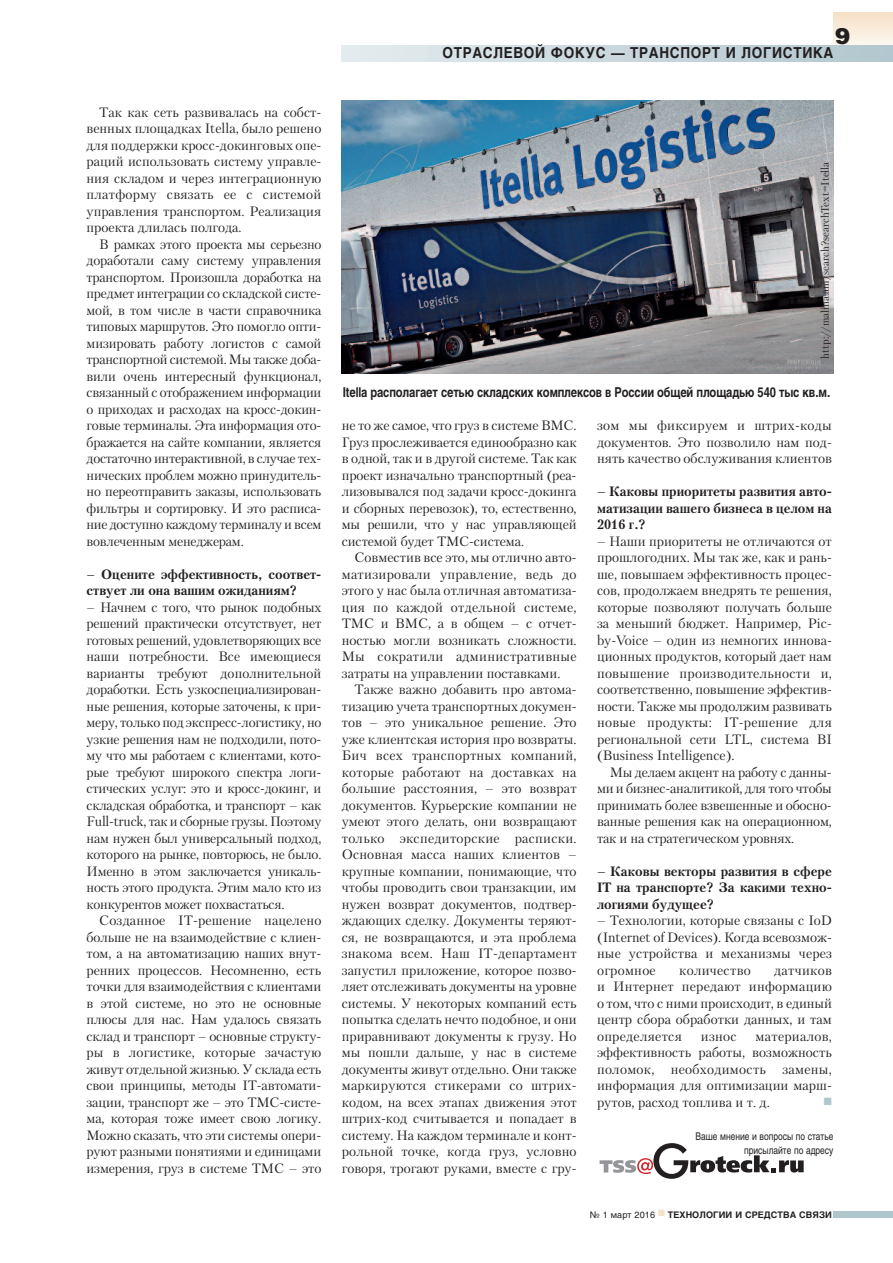
<style>
.page{position:relative;width:893px;height:1263px;background:#fff}
.page>*{position:absolute;margin:0;border:0;box-sizing:border-box;transform-origin:0 0}
.t1{font:900 22.5px "Helios";color:#231f20}
.t2{font:700 15px "Helios";letter-spacing:.05em;color:#231f20;scale:.9 1}
.t3{font:13.5px/16.5px "Petersburg";color:#231f20;text-align:justify}
.t4{font:700 13.5px/16.5px "Petersburg";color:#231f20;text-align:justify}
.t5{font:700 13.5px "Helios";letter-spacing:-.015em;color:#231f20;scale:.82 1}
.t6{font:13.5px "Petersburg";letter-spacing:.02em;color:#231f20}
.t7{font:10.5px/13.5px "Helios";color:#231f20;text-align:right;scale:.8 1}
.t8{font:10.5px "Petersburg";color:#231f20}
.t9{font:10.5px "Zapf Dingbats ITC";color:#b0c6cd}
.t10{font:700 9px "Helios";letter-spacing:.01em;color:#231f20}
.s1{font-weight:400}
</style>
<div class="page">
<svg style="left:833px;top:13px;width:60px;height:33px;background:#f7eada"></svg>
<svg style="left:341px;top:46px;width:552px;height:15px;background:#cad8dd"></svg>
<div style="left:833px;top:1211px;width:60px;height:6px;background:#b0c6cd"></div>
<svg style="left:600px;top:1143px;width:204px;height:36px"></svg>
<img style="left:341px;top:100px;width:492px;height:273px">
<p class="t3" style="left:87px;top:105px;width:236px;text-indent:13px">Так как сеть развивалась на собст&shy;венных площадках Itella, было решено для поддержки кросс-докинговых опе&shy;раций использовать систему управле&shy;ния складом и через интеграционную платформу связать ее с системой управления транспортом. Реализация проекта длилась полгода.</p>
<p class="t3" style="left:87px;top:237px;width:236px;text-indent:13px">В рамках этого проекта мы серьезно доработали саму систему управления транспортом. Произошла доработка на предмет интеграции со складской систе&shy;мой, в том числе в части справочника типовых маршрутов. Это помогло опти&shy;мизировать работу логистов с самой транспортной системой. Мы также доба&shy;вили очень интересный функционал, связанный с отображением информации о приходах и расходах на кросс-докин&shy;говые терминалы. Эта информация ото&shy;бражается на сайте компании, является достаточно интерактивной, в случае тех&shy;нических проблем можно принудитель&shy;но переотправить заказы, использовать фильтры и сортировку. И это расписа&shy;ние доступно каждому терминалу и всем вовлеченным менеджерам.</p>
<p class="t4" style="left:87px;top:567px;width:236px">– Оцените эффективность, соответ&shy;ствует ли она вашим ожиданиям?</p>
<p class="t3" style="left:87px;top:600px;width:236px">– Начнем с того, что рынок подобных решений практически отсутствует, нет готовых решений, удовлетворяющих все наши потребности. Все имеющиеся варианты требуют дополнительной доработки. Есть узкоспециализирован&shy;ные решения, которые заточены, к при&shy;меру, только под экспресс-логистику, но узкие решения нам не подходили, пото&shy;му что мы работаем с клиентами, кото&shy;рые требуют широкого спектра логи&shy;стических услуг: это и кросс-докинг, и складская обработка, и транспорт – как Full-truck, так и сборные грузы. Поэтому нам нужен был универсальный подход, которого на рынке, повторюсь, не было.<br>Именно в этом заключается уникаль&shy;ность этого продукта. Этим мало кто из конкурентов может похвастаться.</p>
<p class="t3" style="left:86px;top:914px;width:236px;text-indent:13px">Созданное IT-решение нацелено больше не на взаимодействие с клиен&shy;том, а на автоматизацию наших внут&shy;ренних процессов. Несомненно, есть точки для взаимодействия с клиентами в этой системе, но это не основные плюсы для нас. Нам удалось связать склад и транспорт – основные структу&shy;ры в логистике, которые зачастую живут отдельной жизнью. У склада есть свои принципы, методы IT-автомати&shy;зации, транспорт же – это ТМС-систе&shy;ма, которая тоже имеет свою логику.<br>Можно сказать, что эти системы опери&shy;руют разными понятиями и единицами измерения, груз в системе ТМС – это</p>
<h1 class="t1" style="left:835px;top:27px;width:17px">9</h1>
<p class="t2" style="left:442px;top:47px;width:436px">ОТРАСЛЕВОЙ ФОКУС — ТРАНСПОРТ И ЛОГИСТИКА</p>
<p class="t8" style="left:821px;top:359px;width:198px;rotate:-90deg">http://malina.am/search?searchText=Itella</p>
<p class="t5" style="left:343px;top:388px;width:596px">Itella располагает сетью складских комплексов в России общей площадью 540 тыс кв.м.</p>
<p class="t3" style="left:342px;top:419px;width:236px">не то же самое, что груз в системе ВМС.<br>Груз прослеживается единообразно как в одной, так и в другой системе. Так как проект изначально транспортный (реа&shy;лизовывался под задачи кросс-докинга и сборных перевозок), то, естественно, мы решили, что у нас управляющей системой будет ТМС-система.</p>
<p class="t3" style="left:342px;top:551px;width:236px;text-indent:13px">Совместив все это, мы отлично авто&shy;матизировали управление, ведь до этого у нас была отличная автоматиза&shy;ция по каждой отдельной системе, ТМС и ВМС, а в общем – с отчет&shy;ностью могли возникать сложности.<br>Мы сократили административные затраты на управлении поставками.</p>
<p class="t3" style="left:342px;top:683px;width:236px;text-indent:13px">Также важно добавить про автома&shy;тизацию учета транспортных докумен&shy;тов – это уникальное решение. Это уже клиентская история про возвраты.<br>Бич всех транспортных компаний, которые работают на доставках на большие расстояния, – это возврат документов. Курьерские компании не умеют этого делать, они возвращают только экспедиторские расписки.<br>Основная масса наших клиентов – крупные компании, понимающие, что чтобы проводить свои транзакции, им нужен возврат документов, подтвер&shy;ждающих сделку. Документы теряют&shy;ся, не возвращаются, и эта проблема знакома всем. Наш IT-департамент запустил приложение, которое позво&shy;ляет отслеживать документы на уровне системы. У некоторых компаний есть попытка сделать нечто подобное, и они приравнивают документы к грузу. Но мы пошли дальше, у нас в системе документы живут отдельно. Они также маркируются стикерами со штрих&shy;кодом, на всех этапах движения этот штрих-код считывается и попадает в систему. На каждом терминале и конт&shy;рольной точке, когда груз, условно говоря, трогают руками, вместе с гру-</p>
<p class="t3" style="left:597px;top:419px;width:236px">зом мы фиксируем и штрих-коды документов. Это позволило нам под&shy;нять качество обслуживания клиентов</p>
<p class="t4" style="left:597px;top:485px;width:236px">– Каковы приоритеты развития авто&shy;матизации вашего бизнеса в целом на 2016 г.?</p>
<p class="t3" style="left:597px;top:534px;width:236px">– Наши приоритеты не отличаются от прошлогодних. Мы так же, как и рань&shy;ше, повышаем эффективность процес&shy;сов, продолжаем внедрять те решения, которые позволяют получать больше за меньший бюджет. Например, Pic&shy;by-Voice – один из немногих иннова&shy;ционных продуктов, который дает нам повышение производительности и, соответственно, повышение эффектив&shy;ности. Также мы продолжим развивать новые продукты: IT-решение для региональной сети LTL, система BI (Business Intelligence).</p>
<p class="t3" style="left:597px;top:765px;width:236px;text-indent:13px">Мы делаем акцент на работу с данны&shy;ми и бизнес-аналитикой, для того чтобы принимать более взвешенные и обосно&shy;ванные решения как на операционном, так и на стратегическом уровнях.</p>
<p class="t4" style="left:597px;top:864px;width:236px">– Каковы векторы развития в сфере IT на транспорте? За какими техно&shy;логиями будущее?</p>
<p class="t3" style="left:597px;top:914px;width:236px">– Технологии, которые связаны с IoD (Internet of Devices). Когда всевозмож&shy;ные устройства и механизмы через огромное</p>
<p class="t3" style="left:597px;top:963px;width:236px;text-indent:177px">датчиков и Интернет передают информацию о том, что с ними происходит, в единый центр сбора обработки данных, и там определяется</p>
<p class="t6" style="left:679px;top:965px;width:73px">количество</p>
<p class="t3" style="left:597px;top:1029px;width:236px;text-indent:159px">материалов, эффективность работы, возможность поломок, необходимость замены, информация для оптимизации марш&shy;рутов, расход топлива и т. д.</p>
<p class="t3" style="left:701px;top:1029px;width:37px">износ</p>
<p class="t9" style="left:824px;top:1096px;width:9px">■</p>
<p class="t7" style="left:695px;top:1131px;width:174px">Ваше мнение и вопросы по статье присылайте по адресу</p>
<p class="t10" style="left:590px;top:1211px;width:244px"><span class="s1">№ 1 март 2016</span> <sup>■</sup> ТЕХНОЛОГИИ И СРЕДСТВА СВЯЗИ</p>
</div>
